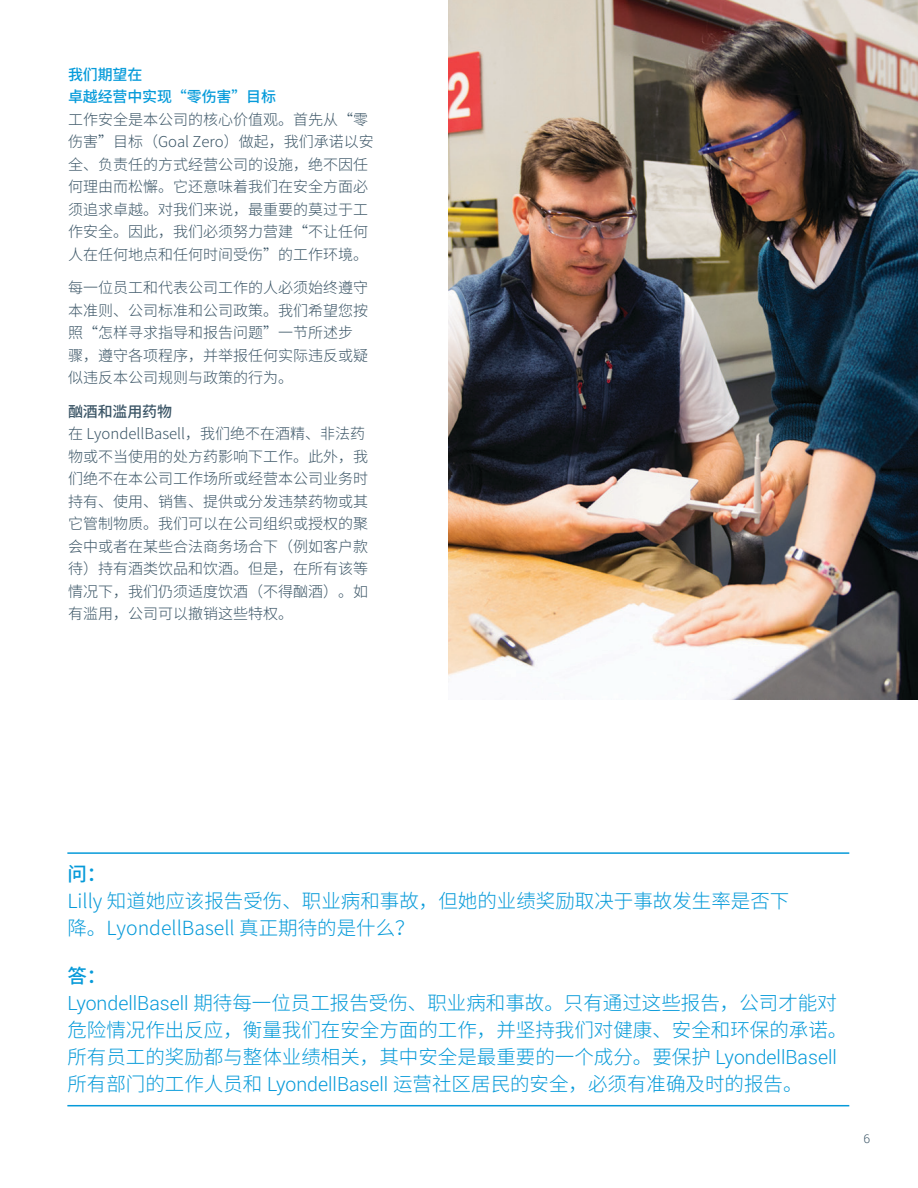
<style>
.page{position:relative;width:918px;height:1188px;background:#fff}
.page>*{position:absolute;margin:0;border:0;box-sizing:border-box;transform-origin:0 0}
.t1{font:300 19.5px/27px "Noto Sans CJ Ksc";color:#069ad9}
.t2{font:300 15px/22.5px "Noto Sans CJ Ksc";color:#3b5566}
.Subtitle{font:500 15px/22.5px "Noto Sans CJ Ksc";letter-spacing:-.01em;color:#069bda}
.Subtitle2{font:500 15px "Noto Sans CJ Ksc";letter-spacing:-.01em;color:#3b5566}
.Paragraph_Style_1{font:300 12px "Roboto";color:#3b5566}
.s1{font-weight:500}
.s2{font-family:"Roboto"}
</style>
<div class="page">
<img style="left:448px;top:0;width:470px;height:699px">
<hr style="left:67px;top:852px;width:782px;height:2px;background:#069ad9">
<hr style="left:67px;top:1105px;width:782px;height:1px;background:#069ad9">
<p class="Subtitle" style="left:68px;top:64px;width:210px">我们期望在<br>卓越经营中实现“零伤害”目标</p>
<p class="t2" style="left:68px;top:109px;width:307px">工作安全是本公司的核心价值观。首先从“零伤害”目标（Goal Zero）做起，我们承诺以安全、负责任的方式经营公司的设施，绝不因任何理由而松懈。它还意味着我们在安全方面必须追求卓越。对我们来说，最重要的莫过于工作安全。因此，我们必须努力营建“不让任何人在任何地点和任何时间受伤”的工作环境。</p>
<p class="t2" style="left:68px;top:277px;width:302px">每一位员工和代表公司工作的人必须始终遵守本准则、公司标准和公司政策。我们希望您按照“怎样寻求指导和报告问题”一节所述步骤，遵守各项程序，并举报任何实际违反或疑似违反本公司规则与政策的行为。</p>
<p class="Subtitle2" style="left:68px;top:403px;width:106px">酗酒和滥用药物</p>
<p class="t2" style="left:68px;top:423px;width:302px">在 LyondellBasell，我们绝不在酒精、非法药物或不当使用的处方药影响下工作。此外，我们绝不在本公司工作场所或经营本公司业务时持有、使用、销售、提供或分发违禁药物或其它管制物质。我们可以在公司组织或授权的聚会中或者在某些合法商务场合下（例如客户款待）持有酒类饮品和饮酒。但是，在所有该等情况下，我们仍须适度饮酒（不得酗酒）。如有滥用，公司可以撤销这些特权。</p>
<p class="t1" style="left:67px;top:861px;width:723px"><span class="s1">问：<br></span>Lilly 知道她应该报告受伤、职业病和事故，但她的业绩奖励取决于事故发生率是否下降。LyondellBasell 真正期待的是什么？</p>
<p class="t1" style="left:67px;top:963px;width:781px"><span class="s1">答：<br></span><span class="s2">LyondellBasell</span> 期待每一位员工报告受伤、职业病和事故。只有通过这些报告，公司才能对危险情况作出反应，衡量我们在安全方面的工作，并坚持我们对健康、安全和环保的承诺。所有员工的奖励都与整体业绩相关，其中安全是最重要的一个成分。要保护 <span class="s2">LyondellBasell</span>所有部门的工作人员和 <span class="s2">LyondellBasell</span> 运营社区居民的安全，必须有准确及时的报告。</p>
<p class="Paragraph_Style_1" style="left:864px;top:1131px;width:8px">6</p>
</div>
